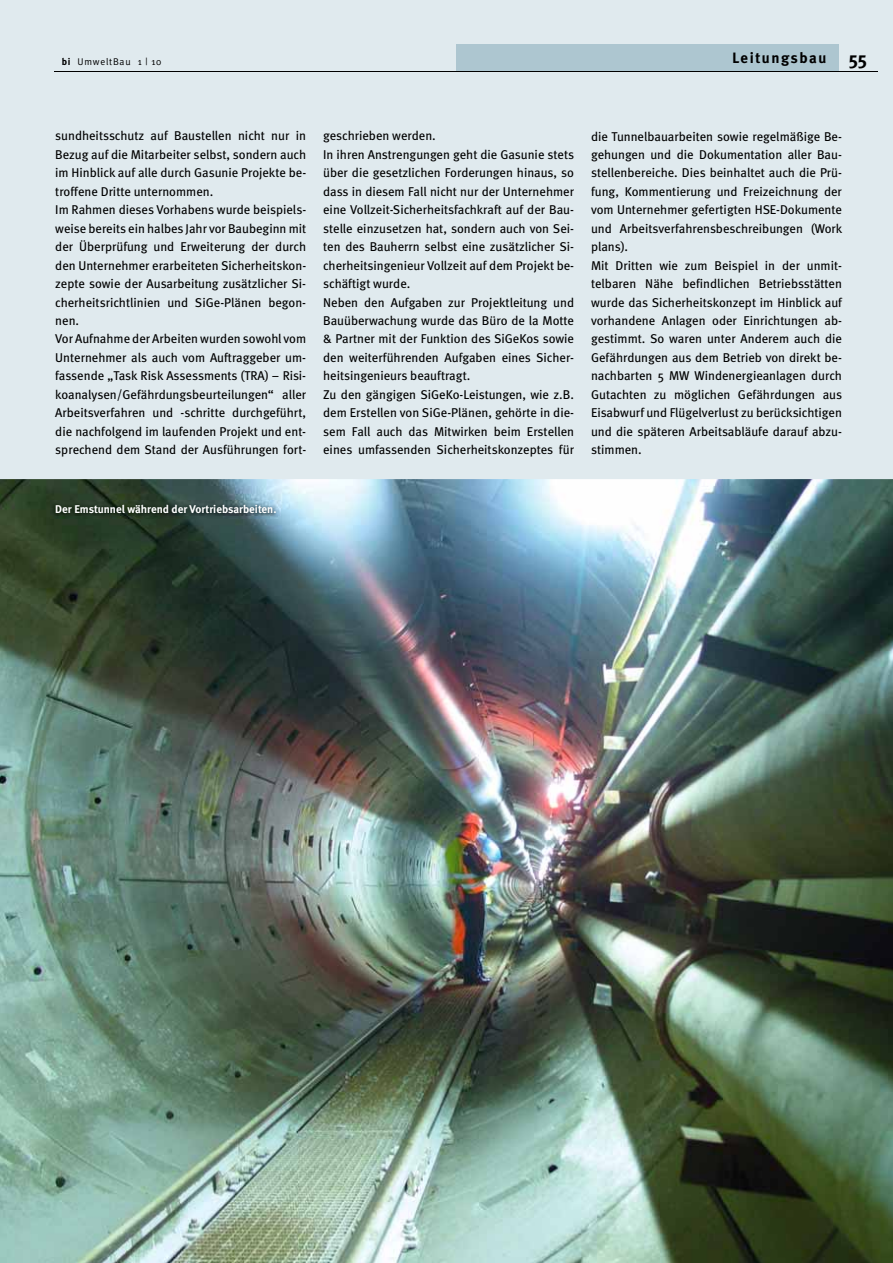
<style>
.page{position:relative;width:893px;height:1263px;background:#e0eaee}
.page>*{position:absolute;margin:0;border:0;box-sizing:border-box;transform-origin:0 0}
.t1{font:700 15px "Meta Plus";letter-spacing:.1em;color:#000}
.t2{font:12.75px/18.5px "Meta";color:#000}
.t3{font:700 11.25px "Meta";color:#fff}
.t4{font:9.75px "Meta Plus Normal";letter-spacing:.075em;color:#000}
.s1{font-family:"Meta";font-weight:700}
.s2{font-size:18.75px}
</style>
<div class="page">
<div style="left:457px;top:44px;width:382px;height:28px;background:#adc6d0"></div>
<hr style="left:54px;top:72px;width:823px;height:1px;background:#000">
<img style="left:0;top:479px;width:893px;height:784px">
<img style="left:50px;top:501px;width:231px;height:18px">
<p class="t4" style="left:62px;top:58px;width:101px"><span class="s1">bi</span> UmweltBau 1 | 10</p>
<p class="t1" style="left:732px;top:52px;width:137px">Leitungsbau <span class="s2">55</span></p>
<p class="t2" style="left:55px;top:128px;width:252px">sundheitsschutz auf Baustellen nicht nur in Bezug auf die Mitarbeiter selbst, sondern auch im Hinblick auf alle durch Gasunie Projekte be&shy;troffene Dritte unternommen.<br>Im Rahmen dieses Vorhabens wurde beispiels&shy;weise bereits ein halbes Jahr vor Baubeginn mit der Überprüfung und Erweiterung der durch den Unternehmer erarbeiteten Sicherheitskon&shy;zepte sowie der Ausarbeitung zusätzlicher Si&shy;cherheitsrichtlinien und SiGe-Plänen begon&shy;nen.<br>Vor Aufnahme der Arbeiten wurden sowohl vom Unternehmer als auch vom Auftraggeber um&shy;fassende „Task Risk Assessments (TRA) – Risi&shy;koanalysen/Gefährdungsbeurteilungen“ aller Arbeitsverfahren und -schritte durchgeführt, die nachfolgend im laufenden Projekt und ent&shy;sprechend dem Stand der Ausführungen fort-</p>
<p class="t2" style="left:323px;top:128px;width:253px">geschrieben werden.<br>In ihren Anstrengungen geht die Gasunie stets über die gesetzlichen Forderungen hinaus, so dass in diesem Fall nicht nur der Unternehmer eine Vollzeit-Sicherheitsfachkraft auf der Bau&shy;stelle einzusetzen hat, sondern auch von Sei&shy;ten des Bauherrn selbst eine zusätzlicher Si&shy;cherheitsingenieur Vollzeit auf dem Projekt be&shy;schäftigt wurde.<br>Neben den Aufgaben zur Projektleitung und Bauüberwachung wurde das Büro de la Motte &amp; Partner mit der Funktion des SiGeKos sowie den weiterführenden Aufgaben eines Sicher&shy;heitsingenieurs beauftragt.<br>Zu den gängigen SiGeKo-Leistungen, wie z.B. dem Erstellen von SiGe-Plänen, gehörte in die&shy;sem Fall auch das Mitwirken beim Erstellen eines umfassenden Sicherheitskonzeptes für</p>
<p class="t2" style="left:591px;top:128px;width:253px">die Tunnelbauarbeiten sowie regelmäßige Be&shy;gehungen und die Dokumentation aller Bau&shy;stellenbereiche. Dies beinhaltet auch die Prü&shy;fung, Kommentierung und Freizeichnung der vom Unternehmer gefertigten HSE-Dokumente und Arbeitsverfahrensbeschreibungen (Work plans).<br>Mit Dritten wie zum Beispiel in der unmit&shy;telbaren Nähe befindlichen Betriebsstätten wurde das Sicherheitskonzept im Hinblick auf vorhandene Anlagen oder Einrichtungen ab&shy;gestimmt. So waren unter Anderem auch die Gefährdungen aus dem Betrieb von direkt be&shy;nachbarten 5 MW Windenergieanlagen durch Gutachten zu möglichen Gefährdungen aus Eisabwurf und Flügelverlust zu berücksichtigen und die späteren Arbeitsabläufe darauf abzu&shy;stimmen.</p>
<p class="t3" style="left:55px;top:505px;width:223px">Der Emstunnel während der Vortriebsarbeiten.</p>
</div>
